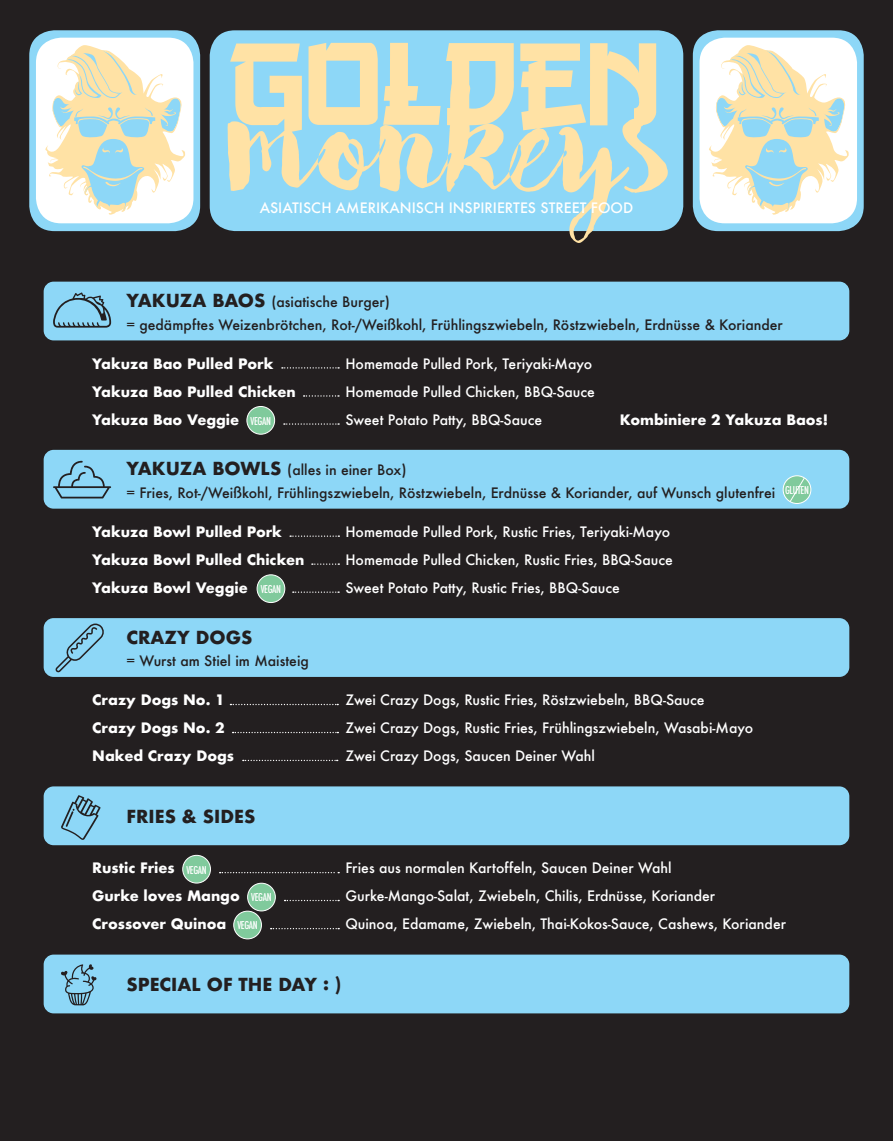
<style>
.page{position:relative;width:893px;height:1141px;background:#231f20}
.page>*{position:absolute;margin:0;border:0;box-sizing:border-box;transform-origin:0 0}
.t1{font:700 17.5px "Futura";color:#231f20}
.t2{font:500 14px "Futura";color:#fff}
.t3{font:500 14px/22.5px "Futura";color:#231f20}
.t4{font:700 14px "Futura";color:#fff}
.t5{font:500 condensed 10.5px "Futura";letter-spacing:-.03em;color:#fff}
.s1{font-weight:700;font-size:17.5px}
</style>
<div class="page">
<div style="left:29px;top:30px;width:171px;height:201px;background:#8dd7f7;border-radius:25px"></div>
<div style="left:36px;top:38px;width:157px;height:185px;background:#fff;border-radius:25px"></div>
<svg style="left:45px;top:45px;width:140px;height:170px"></svg>
<div style="left:693px;top:30px;width:171px;height:201px;background:#8dd7f7;border-radius:25px"></div>
<div style="left:699px;top:38px;width:158px;height:185px;background:#fff;border-radius:25px"></div>
<svg style="left:709px;top:45px;width:140px;height:170px"></svg>
<div style="left:210px;top:30px;width:473px;height:201px;background:#8dd7f7;border-radius:25px"></div>
<svg style="left:228px;top:43px;width:440px;height:200px"></svg>
<div style="left:44px;top:618px;width:805px;height:59px;background:#8dd7f7;border-radius:10px"></div>
<svg style="left:55px;top:624px;width:49px;height:48px"></svg>
<svg style="left:230px;top:704px;width:108px;height:1px"></svg>
<svg style="left:233px;top:732px;width:105px;height:1px"></svg>
<svg style="left:243px;top:760px;width:95px;height:1px"></svg>
<div style="left:44px;top:955px;width:805px;height:58px;background:#8dd7f7;border-radius:10px"></div>
<svg style="left:61px;top:964px;width:35px;height:41px"></svg>
<div style="left:44px;top:282px;width:805px;height:58px;background:#8dd7f7;border-radius:10px"></div>
<svg style="left:53px;top:292px;width:58px;height:36px"></svg>
<svg style="left:282px;top:367px;width:57px;height:2px"></svg>
<svg style="left:284px;top:423px;width:55px;height:2px"></svg>
<svg style="left:304px;top:395px;width:35px;height:2px"></svg>
<div style="left:247px;top:406px;width:28px;height:28px;background:#80ca9c;border-radius:50%"></div>
<div style="left:246px;top:406px;width:29px;height:29px;border:1px solid #fff;border-radius:50%"></div>
<div style="left:44px;top:450px;width:805px;height:59px;background:#8dd7f7;border-radius:10px"></div>
<svg style="left:53px;top:461px;width:58px;height:37px"></svg>
<svg style="left:290px;top:535px;width:49px;height:2px"></svg>
<svg style="left:312px;top:563px;width:27px;height:2px"></svg>
<svg style="left:293px;top:591px;width:46px;height:2px"></svg>
<div style="left:783px;top:476px;width:28px;height:27px;background:#80ca9c;border-radius:50%"></div>
<div style="left:783px;top:475px;width:28px;height:29px;border:1px solid #fff;border-radius:50%"></div>
<svg style="left:789px;top:477px;width:17px;height:26px"></svg>
<div style="left:257px;top:575px;width:28px;height:28px;background:#80ca9c;border-radius:50%"></div>
<div style="left:257px;top:574px;width:28px;height:29px;border:1px solid #fff;border-radius:50%"></div>
<div style="left:44px;top:786px;width:805px;height:59px;background:#8dd7f7;border-radius:10px"></div>
<svg style="left:61px;top:795px;width:40px;height:45px"></svg>
<svg style="left:220px;top:872px;width:119px;height:1px"></svg>
<svg style="left:285px;top:900px;width:54px;height:1px"></svg>
<svg style="left:271px;top:928px;width:68px;height:1px"></svg>
<div style="left:183px;top:855px;width:27px;height:28px;background:#80ca9c;border-radius:50%"></div>
<div style="left:182px;top:855px;width:29px;height:29px;border:1px solid #fff;border-radius:50%"></div>
<div style="left:248px;top:883px;width:27px;height:28px;background:#80ca9c;border-radius:50%"></div>
<div style="left:247px;top:883px;width:29px;height:28px;border:1px solid #fff;border-radius:50%"></div>
<div style="left:234px;top:911px;width:27px;height:28px;background:#80ca9c;border-radius:50%"></div>
<div style="left:233px;top:911px;width:29px;height:28px;border:1px solid #fff;border-radius:50%"></div>
<p class="t2" style="left:260px;top:198px;width:375px">ASIATISCH AMERIKANISCH INSPIRIERTES STREET FOOD</p>
<p class="t3" style="left:126px;top:290px;width:658px"><span class="s1">YAKUZA BAOS</span> (asiatische Burger)<br>= gedämpftes Weizenbrötchen, Rot-/Weißkohl, Frühlingszwiebeln, Röstzwiebeln, Erdnüsse &amp; Koriander</p>
<p class="t4" style="left:92px;top:353px;width:183px">Yakuza Bao Pulled Pork</p>
<p class="t2" style="left:345px;top:354px;width:248px">Homemade Pulled Pork, Teriyaki-Mayo</p>
<p class="t4" style="left:92px;top:381px;width:205px">Yakuza Bao Pulled Chicken</p>
<p class="t2" style="left:345px;top:382px;width:251px">Homemade Pulled Chicken, BBQ-Sauce</p>
<p class="t4" style="left:92px;top:409px;width:148px">Yakuza Bao Veggie</p>
<p class="t2" style="left:345px;top:410px;width:198px">Sweet Potato Patty, BBQ-Sauce</p>
<p class="t4" style="left:620px;top:409px;width:210px">Kombiniere 2 Yakuza Baos!</p>
<p class="t5" style="left:250px;top:414px;width:22px">VEGAN</p>
<p class="t3" style="left:126px;top:459px;width:684px"><span class="s1">YAKUZA BOWLS</span> (alles in einer Box)<br>= Fries, Rot-/Weißkohl, Frühlingszwiebeln, Röstzwiebeln, Erdnüsse &amp; Koriander, auf Wunsch glutenfrei <sup>GLUTEN</sup></p>
<p class="t4" style="left:92px;top:521px;width:191px">Yakuza Bowl Pulled Pork</p>
<p class="t2" style="left:345px;top:522px;width:326px">Homemade Pulled Pork, Rustic Fries, Teriyaki-Mayo</p>
<p class="t4" style="left:92px;top:549px;width:214px">Yakuza Bowl Pulled Chicken</p>
<p class="t2" style="left:345px;top:550px;width:329px">Homemade Pulled Chicken, Rustic Fries, BBQ-Sauce</p>
<p class="t4" style="left:92px;top:577px;width:157px">Yakuza Bowl Veggie</p>
<p class="t2" style="left:345px;top:578px;width:276px">Sweet Potato Patty, Rustic Fries, BBQ-Sauce</p>
<p class="t5" style="left:261px;top:582px;width:22px">VEGAN</p>
<p class="t1" style="left:126px;top:624px;width:127px">CRAZY DOGS</p>
<p class="t3" style="left:126px;top:649px;width:184px">= Wurst am Stiel im Maisteig</p>
<p class="t4" style="left:92px;top:690px;width:134px">Crazy Dogs No. 1</p>
<p class="t2" style="left:345px;top:690px;width:361px">Zwei Crazy Dogs, Rustic Fries, Röstzwiebeln, BBQ-Sauce</p>
<p class="t4" style="left:92px;top:718px;width:134px">Crazy Dogs No. 2</p>
<p class="t2" style="left:345px;top:718px;width:409px">Zwei Crazy Dogs, Rustic Fries, Frühlingszwiebeln, Wasabi-Mayo</p>
<p class="t4" style="left:92px;top:746px;width:143px">Naked Crazy Dogs</p>
<p class="t2" style="left:345px;top:746px;width:251px">Zwei Crazy Dogs, Saucen Deiner Wahl</p>
<p class="t1" style="left:126px;top:804px;width:130px">FRIES &amp; SIDES</p>
<p class="t4" style="left:92px;top:858px;width:84px">Rustic Fries</p>
<p class="t2" style="left:345px;top:859px;width:328px">Fries aus normalen Kartoffeln, Saucen Deiner Wahl</p>
<p class="t4" style="left:92px;top:886px;width:149px">Gurke loves Mango</p>
<p class="t2" style="left:345px;top:887px;width:371px">Gurke-Mango-Salat, Zwiebeln, Chilis, Erdnüsse, Koriander</p>
<p class="t4" style="left:92px;top:914px;width:136px">Crossover Quinoa</p>
<p class="t2" style="left:345px;top:915px;width:442px">Quinoa, Edamame, Zwiebeln, Thai-Kokos-Sauce, Cashews, Koriander</p>
<p class="t5" style="left:186px;top:863px;width:22px">VEGAN</p>
<p class="t5" style="left:251px;top:891px;width:22px">VEGAN</p>
<p class="t5" style="left:237px;top:919px;width:22px">VEGAN</p>
<p class="t1" style="left:126px;top:972px;width:217px">SPECIAL OF THE DAY : )</p>
</div>
